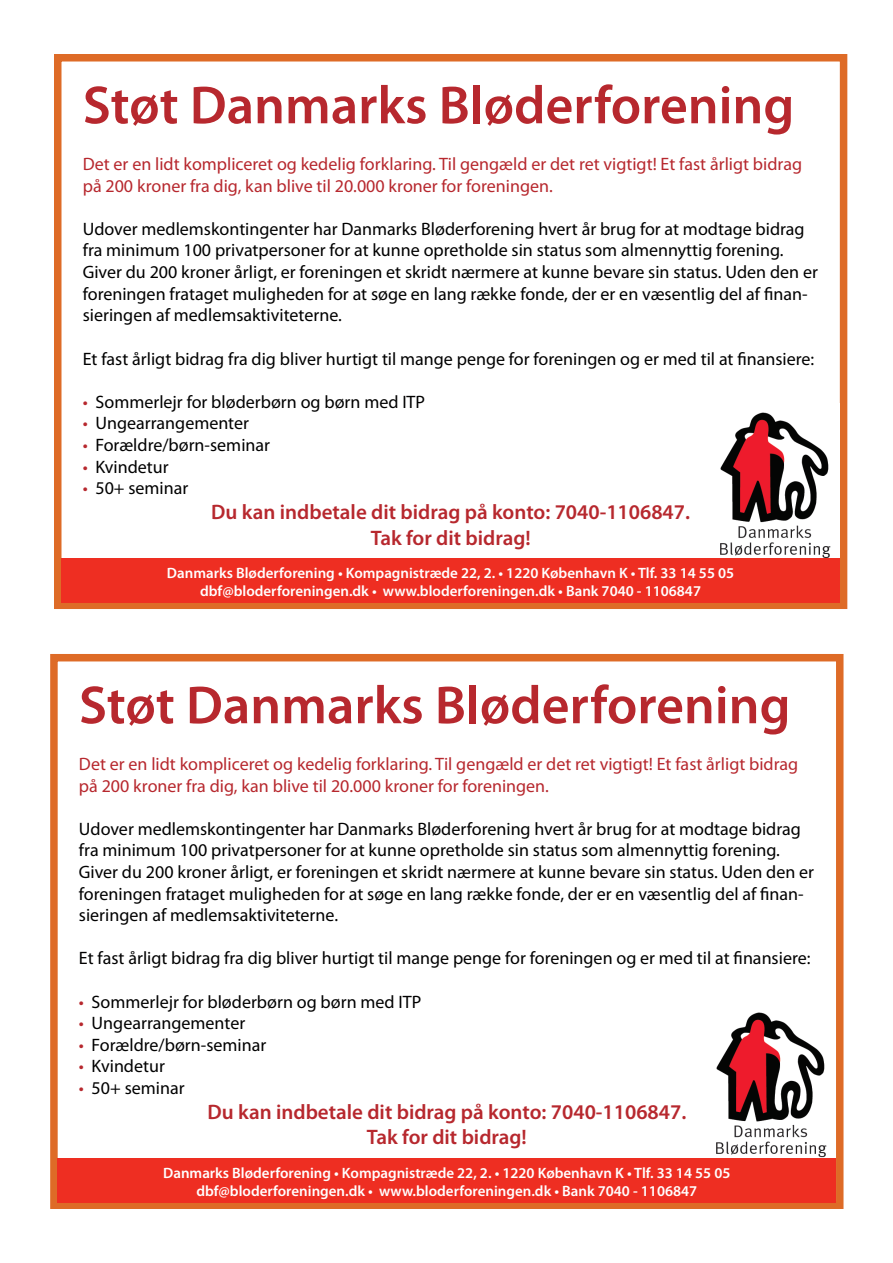
<style>
.page{position:relative;width:893px;height:1263px;background:#fff}
.page>*{position:absolute;margin:0;border:0;box-sizing:border-box;transform-origin:0 0}
.t1{font:600 54px "Myriad Pro";color:#b7282e}
.t2{font:600 21px/25.2px "Myriad Pro";color:#b7282e;text-align:center}
.t3{font:18px/21.6px "Myriad Pro";color:#010000}
.t4{font:18px/21.6px "Myriad Pro";color:#b7282e}
.t5{font:600 15px/18px "Myriad Pro";color:#fff;text-align:center}
.s1{color:#b7282e}
</style>
<div class="page">
<div style="left:54px;top:54px;width:793px;height:555px;border:8px solid #de6b27"></div>
<img style="left:720px;top:403px;width:120px;height:155px">
<div style="left:62px;top:559px;width:778px;height:44px;background:#ee2e22"></div>
<div style="left:50px;top:654px;width:793px;height:555px;border:8px solid #de6b27"></div>
<img style="left:716px;top:1003px;width:120px;height:155px">
<div style="left:58px;top:1158px;width:778px;height:45px;background:#ee2e22"></div>
<h1 class="t1" style="left:83px;top:71px;width:713px">Støt Danmarks Bløderforening</h1>
<p class="t4" style="left:83px;top:153px;width:721px">Det er en lidt kompliceret og kedelig forklaring. Til gengæld er det ret vigtigt! Et fast årligt bidrag på 200 kroner fra dig, kan blive til 20.000 kroner for foreningen.</p>
<p class="t3" style="left:83px;top:218px;width:737px">Udover medlemskontingenter har Danmarks Bløderforening hvert år brug for at modtage bidrag fra minimum 100 privatpersoner for at kunne opretholde sin status som almennyttig forening.<br>Giver du 200 kroner årligt, er foreningen et skridt nærmere at kunne bevare sin status. Uden den er foreningen frataget muligheden for at søge en lang række fonde, der er en væsentlig del af finan&shy;sieringen af medlemsaktiviteterne.</p>
<p class="t3" style="left:83px;top:347px;width:733px">Et fast årligt bidrag fra dig bliver hurtigt til mange penge for foreningen og er med til at finansiere:</p>
<p class="t3" style="left:83px;top:391px;width:344px"><span class="s1">•</span> Sommerlejr for bløderbørn og børn med ITP</p>
<p class="t3" style="left:83px;top:412px;width:168px"><span class="s1">•</span> Ungearrangementer</p>
<p class="t3" style="left:83px;top:434px;width:189px"><span class="s1">•</span> Forældre/børn-seminar</p>
<p class="t3" style="left:83px;top:455px;width:87px"><span class="s1">•</span> Kvindetur</p>
<p class="t3" style="left:83px;top:477px;width:107px"><span class="s1">•</span> 50+ seminar</p>
<p class="t2" style="left:211px;top:499px;width:480px">Du kan indbetale dit bidrag på konto: 7040-1106847.<br>Tak for dit bidrag!</p>
<p class="t5" style="left:167px;top:563px;width:569px">Danmarks Bløderforening • Kompagnistræde 22, 2. • 1220 København K • Tlf. 33 14 55 05 dbf@bloderforeningen.dk • www.bloderforeningen.dk • Bank 7040 - 1106847</p>
<h1 class="t1" style="left:79px;top:671px;width:713px">Støt Danmarks Bløderforening</h1>
<p class="t4" style="left:79px;top:753px;width:721px">Det er en lidt kompliceret og kedelig forklaring. Til gengæld er det ret vigtigt! Et fast årligt bidrag på 200 kroner fra dig, kan blive til 20.000 kroner for foreningen.</p>
<p class="t3" style="left:79px;top:818px;width:737px">Udover medlemskontingenter har Danmarks Bløderforening hvert år brug for at modtage bidrag fra minimum 100 privatpersoner for at kunne opretholde sin status som almennyttig forening.<br>Giver du 200 kroner årligt, er foreningen et skridt nærmere at kunne bevare sin status. Uden den er foreningen frataget muligheden for at søge en lang række fonde, der er en væsentlig del af finan&shy;sieringen af medlemsaktiviteterne.</p>
<p class="t3" style="left:79px;top:947px;width:733px">Et fast årligt bidrag fra dig bliver hurtigt til mange penge for foreningen og er med til at finansiere:</p>
<p class="t3" style="left:79px;top:990px;width:344px"><span class="s1">•</span> Sommerlejr for bløderbørn og børn med ITP</p>
<p class="t3" style="left:79px;top:1012px;width:168px"><span class="s1">•</span> Ungearrangementer</p>
<p class="t3" style="left:79px;top:1034px;width:189px"><span class="s1">•</span> Forældre/børn-seminar</p>
<p class="t3" style="left:79px;top:1055px;width:87px"><span class="s1">•</span> Kvindetur</p>
<p class="t3" style="left:79px;top:1077px;width:107px"><span class="s1">•</span> 50+ seminar</p>
<p class="t2" style="left:207px;top:1099px;width:480px">Du kan indbetale dit bidrag på konto: 7040-1106847.<br>Tak for dit bidrag!</p>
<p class="t5" style="left:163px;top:1163px;width:569px">Danmarks Bløderforening • Kompagnistræde 22, 2. • 1220 København K • Tlf. 33 14 55 05 dbf@bloderforeningen.dk • www.bloderforeningen.dk • Bank 7040 - 1106847</p>
</div>
